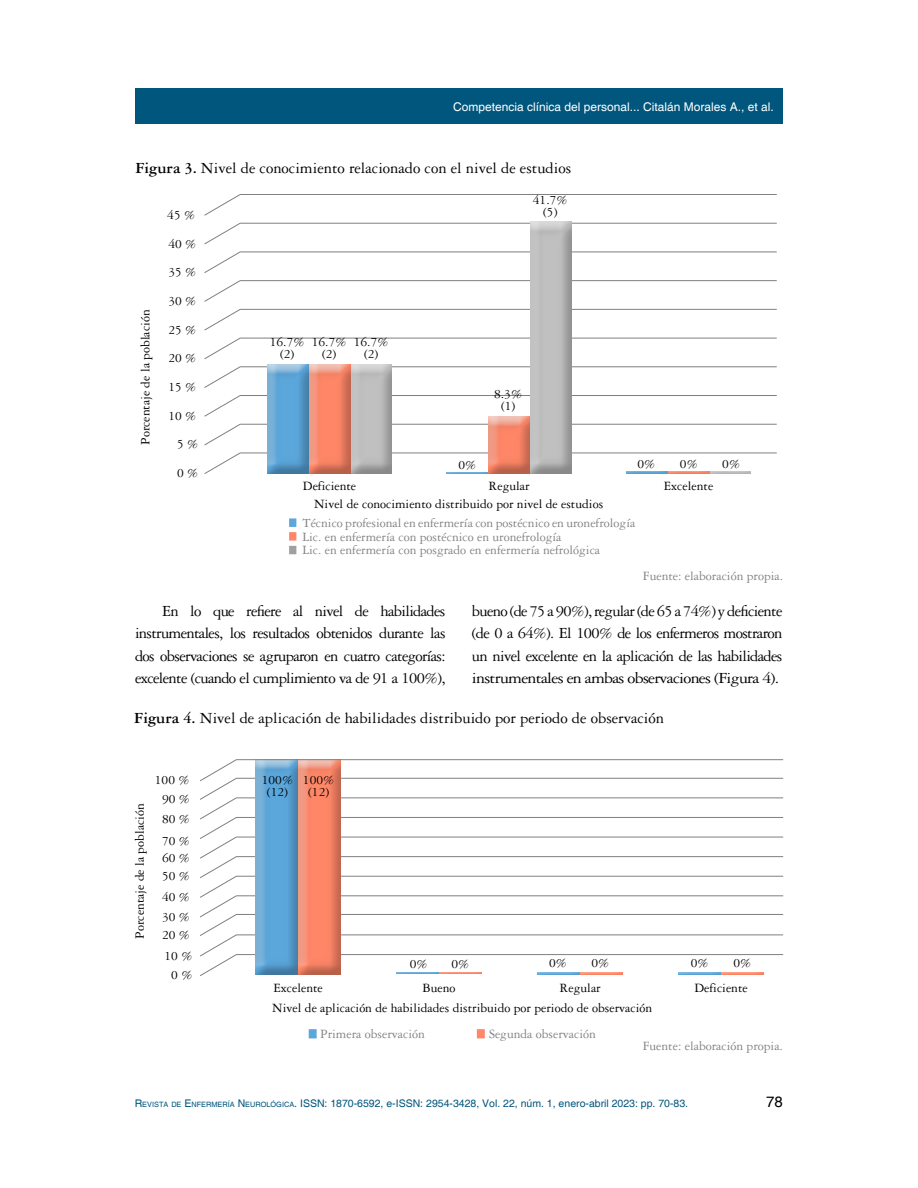
<style>
.page{position:relative;width:918px;height:1188px;background:#fff}
.page>*{position:absolute;margin:0;border:0;box-sizing:border-box;transform-origin:0 0}
.t1{font:16.5px/22.5px "Garamond 3 LT Std";color:#000;text-align:justify}
.t2{font:15px "Helvetica";color:#000}
.t3{font:13.5px/28.7px "Garamond 3 LT Std";color:#000;text-align:center}
.t4{font:13.5px/13.6px "Garamond 3 LT Std";color:#808285}
.t5{font:12px "Helvetica";color:#fff}
.t6{font:10.5px "Helvetica";color:#00567d}
.s1{font-weight:700}
.s2{font-style:inherit}
.s3{font-size:7.35px}
</style>
<div class="page">
<div style="left:135px;top:89px;width:648px;height:35px;background:#00567d"></div>
<svg style="left:200px;top:759px;width:584px;height:217px"></svg>
<svg style="left:309px;top:1029px;width:8px;height:9px"></svg>
<svg style="left:477px;top:1029px;width:8px;height:9px"></svg>
<svg style="left:204px;top:194px;width:573px;height:22px"></svg>
<svg style="left:204px;top:222px;width:573px;height:23px"></svg>
<svg style="left:204px;top:251px;width:573px;height:22px"></svg>
<svg style="left:204px;top:280px;width:573px;height:22px"></svg>
<svg style="left:204px;top:309px;width:573px;height:22px"></svg>
<svg style="left:204px;top:337px;width:573px;height:22px"></svg>
<svg style="left:204px;top:366px;width:573px;height:22px"></svg>
<svg style="left:204px;top:395px;width:573px;height:22px"></svg>
<svg style="left:204px;top:423px;width:573px;height:23px"></svg>
<svg style="left:204px;top:452px;width:573px;height:22px"></svg>
<div style="left:338px;top:353px;width:68px;height:121px;background:#fff"></div>
<div style="left:344px;top:356px;width:59px;height:118px;background:#c0c0c0;opacity:.75"></div>
<div style="left:296px;top:353px;width:68px;height:121px;background:#c0c0c0;opacity:.5"></div>
<div style="left:302px;top:356px;width:59px;height:118px;background:#c0c0c0;opacity:.75"></div>
<div style="left:254px;top:353px;width:68px;height:121px;background:#c0c0c0;opacity:.5"></div>
<div style="left:256px;top:353px;width:62px;height:121px;background:#fff"></div>
<div style="left:261px;top:356px;width:59px;height:118px;background:#c0c0c0;opacity:.75"></div>
<div style="left:517px;top:210px;width:69px;height:264px;background:#c0c0c0;opacity:.5"></div>
<div style="left:519px;top:210px;width:61px;height:264px;background:#fff"></div>
<div style="left:524px;top:214px;width:59px;height:260px;background:#c0c0c0;opacity:.75"></div>
<div style="left:476px;top:405px;width:68px;height:69px;background:#c0c0c0"></div>
<div style="left:477px;top:405px;width:62px;height:69px;background:#fff"></div>
<div style="left:482px;top:408px;width:59px;height:66px;background:#c0c0c0;opacity:.75"></div>
<div style="left:433px;top:461px;width:69px;height:13px;background:#c0c0c0;opacity:.5"></div>
<div style="left:436px;top:461px;width:61px;height:13px;background:#fff"></div>
<div style="left:444px;top:464px;width:55px;height:10px;background:#c0c0c0;opacity:.75"></div>
<div style="left:697px;top:460px;width:67px;height:14px;background:#fff"></div>
<div style="left:707px;top:464px;width:55px;height:10px;background:#c0c0c0;opacity:.75"></div>
<div style="left:654px;top:460px;width:69px;height:14px;background:#c0c0c0;opacity:.5"></div>
<div style="left:657px;top:460px;width:62px;height:14px;background:#fff"></div>
<div style="left:665px;top:464px;width:55px;height:10px;background:#c0c0c0;opacity:.75"></div>
<div style="left:613px;top:460px;width:68px;height:14px;background:#c0c0c0;opacity:.5"></div>
<div style="left:615px;top:460px;width:62px;height:14px;background:#fff"></div>
<div style="left:623px;top:464px;width:56px;height:10px;background:#c0c0c0;opacity:.75"></div>
<svg style="left:289px;top:518px;width:7px;height:9px"></svg>
<div style="left:289px;top:546px;width:7px;height:8px;background:#a0a0a0"></div>
<svg style="left:289px;top:532px;width:7px;height:9px"></svg>
<p class="t5" style="left:453px;top:100px;width:322px">Competencia clínica del personal... Citalán Morales A., et al.</p>
<p class="t1" style="left:135px;top:157px;width:437px"><span class="s1">Figura 3.</span> Nivel de conocimiento relacionado con el nivel de estudios</p>
<p class="t3" style="left:131px;top:445px;width:137px;rotate:-90deg">Porcentaje de la población</p>
<p class="t3" style="left:167px;top:201px;width:33px;text-align:right">45 %<br>40 %<br>35 %<br>30 %<br>25 %<br>20 %<br>15 %<br>10 %<br>5 %<br>0 %</p>
<p class="t3" style="left:270px;top:336px;width:36px;line-height:12px">16.7% (2)</p>
<p class="t3" style="left:312px;top:336px;width:36px;line-height:12px">16.7% (2)</p>
<p class="t3" style="left:354px;top:336px;width:36px;line-height:12px">16.7% (2)</p>
<p class="t3" style="left:533px;top:194px;width:36px;line-height:12px">41.7% (5)</p>
<p class="t3" style="left:494px;top:388px;width:30px;line-height:12px">8.3% (1)</p>
<p class="t3" style="left:459px;top:451px;width:19px">0%</p>
<p class="t3" style="left:638px;top:449px;width:19px">0%</p>
<p class="t3" style="left:680px;top:449px;width:19px">0%</p>
<p class="t3" style="left:722px;top:449px;width:19px">0%</p>
<p class="t3" style="left:303px;top:472px;width:55px">Deficiente</p>
<p class="t3" style="left:488px;top:472px;width:43px">Regular</p>
<p class="t3" style="left:664px;top:472px;width:51px">Excelente</p>
<p class="t3" style="left:314px;top:490px;width:291px">Nivel de conocimiento distribuido por nivel de estudios</p>
<p class="t4" style="left:302px;top:516px;width:334px">Técnico profesional en enfermería con postécnico en uronefrología<br>Lic. en enfermería con postécnico en uronefrología<br>Lic. en enfermería con posgrado en enfermería nefrológica</p>
<p class="t4" style="left:643px;top:569px;width:142px">Fuente: elaboración propia.</p>
<p class="t1" style="left:135px;top:600px;width:312px;text-indent:27px">En lo que refiere al nivel de habilidades instrumentales, los resultados obtenidos durante las dos observaciones se agruparon en cuatro categorías: excelente (cuando el cumplimiento va de 91 a 100%),</p>
<p class="t1" style="left:472px;top:600px;width:312px">bueno (de 75 a 90%), regular (de 65 a 74%) y deficiente (de 0 a 64%). El 100% de los enfermeros mostraron un nivel excelente en la aplicación de las habilidades instrumentales en ambas observaciones (Figura 4).</p>
<p class="t1" style="left:134px;top:707px;width:531px"><span class="s1">Figura 4.</span> Nivel de aplicación de habilidades distribuido por periodo de observación</p>
<p class="t3" style="left:125px;top:939px;width:137px;rotate:-90deg">Porcentaje de la población</p>
<p class="t3" style="left:155px;top:766px;width:36px">100 %</p>
<p class="t3" style="left:162px;top:789px;width:30px;line-height:19.6px;text-align:left">90 %<br>80 %</p>
<p class="t3" style="left:162px;top:833px;width:30px;line-height:16.5px;text-align:left">70 %<br>60 %</p>
<p class="t3" style="left:162px;top:865px;width:30px;line-height:21.1px;text-align:left">50 %<br>40 %</p>
<p class="t3" style="left:162px;top:907px;width:30px;line-height:18.6px;text-align:left">30 %<br>20 %</p>
<p class="t3" style="left:164px;top:946px;width:30px;line-height:19px">10 %<br>0 %</p>
<p class="t3" style="left:262px;top:774px;width:33px;line-height:12px">100% (12)</p>
<p class="t3" style="left:303px;top:774px;width:33px;line-height:12px">100% (12)</p>
<p class="t3" style="left:410px;top:949px;width:19px">0%</p>
<p class="t3" style="left:549px;top:949px;width:19px">0%</p>
<p class="t3" style="left:591px;top:949px;width:19px">0%</p>
<p class="t3" style="left:691px;top:949px;width:19px">0%</p>
<p class="t3" style="left:733px;top:949px;width:19px">0%</p>
<p class="t3" style="left:451px;top:949px;width:19px">0%</p>
<p class="t3" style="left:273px;top:973px;width:51px">Excelente</p>
<p class="t3" style="left:423px;top:973px;width:34px">Bueno</p>
<p class="t3" style="left:560px;top:973px;width:43px">Regular</p>
<p class="t3" style="left:695px;top:973px;width:55px">Deficiente</p>
<p class="t3" style="left:272px;top:994px;width:381px">Nivel de aplicación de habilidades distribuido por periodo de observación</p>
<p class="t4" style="left:320px;top:1027px;width:106px">Primera observación</p>
<p class="t4" style="left:489px;top:1027px;width:108px">Segunda observación</p>
<p class="t4" style="left:643px;top:1039px;width:142px">Fuente: elaboración propia.</p>
<p class="t6" style="left:135px;top:1098px;width:555px"><span class="s2">R</span><span class="s3">EVISTA DE</span> <span class="s2">E</span> <span class="s3">NFERMERÍA</span> <span class="s2">N</span> <span class="s3">EUROLÓGICA</span>. ISSN: 1870-6592, e-ISSN: 2954-3428, Vol. 22, núm. 1, enero-abril 2023: pp. 70-83.</p>
<p class="t2" style="left:766px;top:1093px;width:18px">78</p>
</div>
